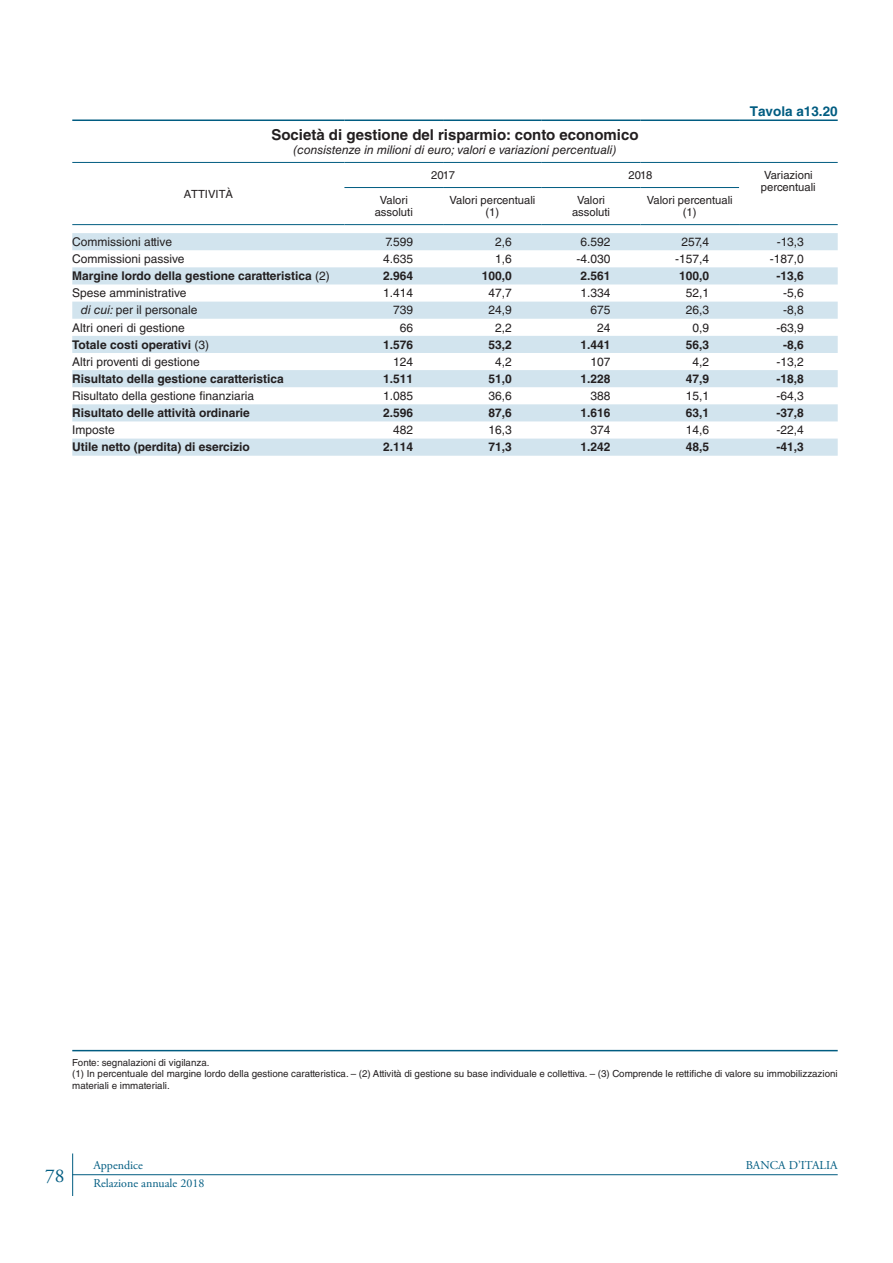
<style>
.page{position:relative;width:893px;height:1263px;background:#fff}
.page>*{position:absolute;margin:0;border:0;box-sizing:border-box;transform-origin:0 0}
.t1{font:19.5px "Adobe Garamond Pro";color:#005c81}
.Titolo{font:700 15px "Helvetica LT Std";color:#231f20}
.Tavola__numero{font:700 13.5px "Helvetica LT Std";color:#005c81}
.Colonnino{font:12px "Helvetica LT Std";color:#231f20}
.Colonnino-2{font:700 12px "Helvetica LT Std";color:#231f20}
.Numeri{font:12px "Helvetica LT Std";color:#231f20}
.Numeri-2{font:700 12px "Helvetica LT Std";color:#231f20}
.Titolo__corsivo{font:italic 12px "Helvetica LT Std";color:#231f20}
.t2{font:12px "Adobe Garamond Pro";color:#005c81}
.Testatina{font:11.25px/12px "Helvetica LT Std";color:#231f20;text-align:center}
.Nota_tavola{font:9.75px/11.2px "Helvetica LT Std";color:#231f20}
.s1{font-weight:400}
.s2{font-style:italic}
</style>
<div class="page">
<hr style="left:72px;top:1174px;width:766px;height:1px;background:#005c81">
<hr style="left:72px;top:1153px;width:1px;height:43px;background:#005c81">
<hr style="left:72px;top:1050px;width:766px;height:1px;background:#005c81">
<svg style="left:72px;top:233px;width:766px;height:223px;fill:#d2e4ee"></svg>
<hr style="left:72px;top:119px;width:272px;height:2px;background:#005c81">
<hr style="left:344px;top:119px;width:99px;height:2px;background:#005c81">
<hr style="left:443px;top:119px;width:99px;height:2px;background:#005c81">
<hr style="left:542px;top:119px;width:98px;height:2px;background:#005c81">
<hr style="left:640px;top:119px;width:99px;height:2px;background:#005c81">
<hr style="left:739px;top:119px;width:99px;height:2px;background:#005c81">
<hr style="left:72px;top:162px;width:272px;height:1px;background:#005c81">
<hr style="left:344px;top:162px;width:99px;height:1px;background:#005c81">
<hr style="left:443px;top:162px;width:99px;height:1px;background:#005c81">
<hr style="left:542px;top:162px;width:98px;height:1px;background:#005c81">
<hr style="left:640px;top:162px;width:99px;height:1px;background:#005c81">
<hr style="left:739px;top:162px;width:99px;height:1px;background:#005c81">
<hr style="left:344px;top:187px;width:99px;height:1px;background:#005c81">
<hr style="left:443px;top:187px;width:99px;height:1px;background:#005c81">
<hr style="left:542px;top:187px;width:98px;height:1px;background:#005c81">
<hr style="left:640px;top:187px;width:99px;height:1px;background:#005c81">
<hr style="left:72px;top:224px;width:272px;height:1px;background:#005c81">
<hr style="left:344px;top:224px;width:99px;height:1px;background:#005c81">
<hr style="left:443px;top:224px;width:99px;height:1px;background:#005c81">
<hr style="left:542px;top:224px;width:98px;height:1px;background:#005c81">
<hr style="left:640px;top:224px;width:99px;height:1px;background:#005c81">
<hr style="left:739px;top:224px;width:99px;height:1px;background:#005c81">
<p class="Testatina" style="left:184px;top:188px;width:51px">ATTIVITÀ</p>
<p class="Titolo" style="left:271px;top:125px;width:369px">Società di gestione del risparmio: conto economico</p>
<p class="Titolo__corsivo" style="left:294px;top:143px;width:324px">(consistenze in milioni di euro; valori e variazioni percentuali)</p>
<p class="Tavola__numero" style="left:750px;top:103px;width:89px">Tavola a13.20</p>
<p class="Testatina" style="left:431px;top:169px;width:25px">2017</p>
<p class="Testatina" style="left:628px;top:169px;width:25px">2018</p>
<p class="Testatina" style="left:761px;top:169px;width:56px;text-align:left">Variazioni percentuali</p>
<p class="Testatina" style="left:375px;top:194px;width:40px">Valori assoluti</p>
<p class="Testatina" style="left:449px;top:194px;width:88px">Valori percentuali (1)</p>
<p class="Testatina" style="left:577px;top:194px;width:30px">Valori</p>
<p class="Testatina" style="left:572px;top:206px;width:40px">assoluti</p>
<p class="Testatina" style="left:647px;top:194px;width:88px">Valori percentuali (1)</p>
<p class="Colonnino" style="left:72px;top:235px;width:101px">Commissioni attive</p>
<p class="Colonnino" style="left:386px;top:235px;width:29px">7.599</p>
<p class="Colonnino" style="left:495px;top:235px;width:18px">2,6</p>
<p class="Colonnino" style="left:581px;top:235px;width:32px">6.592</p>
<p class="Colonnino" style="left:681px;top:235px;width:29px">257,4</p>
<p class="Colonnino" style="left:777px;top:235px;width:28px">-13,3</p>
<p class="Colonnino" style="left:72px;top:252px;width:114px">Commissioni passive</p>
<p class="Numeri" style="left:383px;top:252px;width:32px">4.635</p>
<p class="Numeri" style="left:495px;top:252px;width:18px">1,6</p>
<p class="Numeri" style="left:577px;top:252px;width:36px">-4.030</p>
<p class="Numeri" style="left:675px;top:252px;width:36px">-157,4</p>
<p class="Numeri" style="left:770px;top:252px;width:36px">-187,0</p>
<p class="Colonnino-2" style="left:72px;top:269px;width:259px">Margine lordo della gestione caratteristica <span class="s1">(2)</span></p>
<p class="Numeri-2" style="left:383px;top:269px;width:32px">2.964</p>
<p class="Numeri-2" style="left:482px;top:269px;width:32px">100,0</p>
<p class="Numeri-2" style="left:581px;top:269px;width:32px">2.561</p>
<p class="Numeri-2" style="left:679px;top:269px;width:32px">100,0</p>
<p class="Numeri-2" style="left:776px;top:269px;width:29px">-13,6</p>
<p class="Colonnino" style="left:72px;top:286px;width:116px">Spese amministrative</p>
<p class="Numeri" style="left:383px;top:286px;width:32px">1.414</p>
<p class="Numeri" style="left:489px;top:286px;width:25px">47,7</p>
<p class="Numeri" style="left:581px;top:286px;width:32px">1.334</p>
<p class="Numeri" style="left:686px;top:286px;width:25px">52,1</p>
<p class="Numeri" style="left:783px;top:286px;width:22px">-5,6</p>
<p class="Colonnino" style="left:81px;top:303px;width:118px"><span class="s2">di cui:</span> per il personale</p>
<p class="Numeri" style="left:393px;top:303px;width:22px">739</p>
<p class="Numeri" style="left:489px;top:303px;width:25px">24,9</p>
<p class="Numeri" style="left:591px;top:303px;width:22px">675</p>
<p class="Numeri" style="left:686px;top:303px;width:25px">26,3</p>
<p class="Numeri" style="left:783px;top:303px;width:22px">-8,8</p>
<p class="Colonnino" style="left:72px;top:320px;width:114px">Altri oneri di gestione</p>
<p class="Numeri" style="left:400px;top:320px;width:15px">66</p>
<p class="Numeri" style="left:495px;top:320px;width:18px">2,2</p>
<p class="Numeri" style="left:597px;top:320px;width:15px">24</p>
<p class="Numeri" style="left:693px;top:320px;width:18px">0,9</p>
<p class="Numeri" style="left:776px;top:320px;width:29px">-63,9</p>
<p class="Colonnino-2" style="left:72px;top:337px;width:138px">Totale costi operativi <span class="s1">(3)</span></p>
<p class="Numeri-2" style="left:383px;top:337px;width:32px">1.576</p>
<p class="Numeri-2" style="left:489px;top:337px;width:25px">53,2</p>
<p class="Numeri-2" style="left:581px;top:337px;width:32px">1.441</p>
<p class="Numeri-2" style="left:686px;top:337px;width:25px">56,3</p>
<p class="Numeri-2" style="left:783px;top:337px;width:22px">-8,6</p>
<p class="Colonnino" style="left:72px;top:355px;width:129px">Altri proventi di gestione</p>
<p class="Numeri" style="left:393px;top:355px;width:22px">124</p>
<p class="Numeri" style="left:495px;top:355px;width:18px">4,2</p>
<p class="Numeri" style="left:591px;top:355px;width:22px">107</p>
<p class="Numeri" style="left:693px;top:355px;width:18px">4,2</p>
<p class="Numeri" style="left:776px;top:355px;width:29px">-13,2</p>
<p class="Colonnino-2" style="left:72px;top:371px;width:213px">Risultato della gestione caratteristica</p>
<p class="Numeri-2" style="left:383px;top:371px;width:32px">1.511</p>
<p class="Numeri-2" style="left:489px;top:371px;width:25px">51,0</p>
<p class="Numeri-2" style="left:581px;top:371px;width:32px">1.228</p>
<p class="Numeri-2" style="left:686px;top:371px;width:25px">47,9</p>
<p class="Numeri-2" style="left:776px;top:371px;width:29px">-18,8</p>
<p class="Colonnino" style="left:72px;top:389px;width:183px">Risultato della gestione finanziaria</p>
<p class="Numeri" style="left:383px;top:389px;width:32px">1.085</p>
<p class="Numeri" style="left:489px;top:389px;width:25px">36,6</p>
<p class="Numeri" style="left:591px;top:389px;width:22px">388</p>
<p class="Numeri" style="left:686px;top:389px;width:25px">15,1</p>
<p class="Numeri" style="left:776px;top:389px;width:29px">-64,3</p>
<p class="Colonnino-2" style="left:72px;top:406px;width:179px">Risultato delle attività ordinarie</p>
<p class="Numeri-2" style="left:383px;top:406px;width:32px">2.596</p>
<p class="Numeri-2" style="left:489px;top:406px;width:25px">87,6</p>
<p class="Numeri-2" style="left:581px;top:406px;width:32px">1.616</p>
<p class="Numeri-2" style="left:686px;top:406px;width:25px">63,1</p>
<p class="Numeri-2" style="left:776px;top:406px;width:29px">-37,8</p>
<p class="Colonnino" style="left:72px;top:423px;width:44px">Imposte</p>
<p class="Numeri" style="left:393px;top:423px;width:22px">482</p>
<p class="Numeri" style="left:489px;top:423px;width:25px">16,3</p>
<p class="Numeri" style="left:591px;top:423px;width:22px">374</p>
<p class="Numeri" style="left:686px;top:423px;width:25px">14,6</p>
<p class="Numeri" style="left:776px;top:423px;width:29px">-22,4</p>
<p class="Colonnino-2" style="left:72px;top:440px;width:179px">Utile netto (perdita) di esercizio</p>
<p class="Numeri-2" style="left:383px;top:440px;width:32px">2.114</p>
<p class="Numeri-2" style="left:489px;top:440px;width:25px">71,3</p>
<p class="Numeri-2" style="left:581px;top:440px;width:32px">1.242</p>
<p class="Numeri-2" style="left:686px;top:440px;width:25px">48,5</p>
<p class="Numeri-2" style="left:776px;top:440px;width:29px">-41,3</p>
<p class="Nota_tavola" style="left:72px;top:1057px;width:139px">Fonte: segnalazioni di vigilanza.</p>
<p class="Nota_tavola" style="left:72px;top:1068px;width:767px">(1) In percentuale del margine lordo della gestione caratteristica. – (2) Attività di gestione su base individuale e collettiva. – (3) Comprende le rettifiche di valore su immobilizzazioni materiali e immateriali.</p>
<h1 class="t1" style="left:45px;top:1164px;width:21px">78</h1>
<p class="t2" style="left:94px;top:1158px;width:51px">Appendice</p>
<p class="t2" style="left:746px;top:1158px;width:93px">BANCA D’ITALIA</p>
<p class="t2" style="left:94px;top:1176px;width:112px">Relazione annuale 2018</p>
</div>
